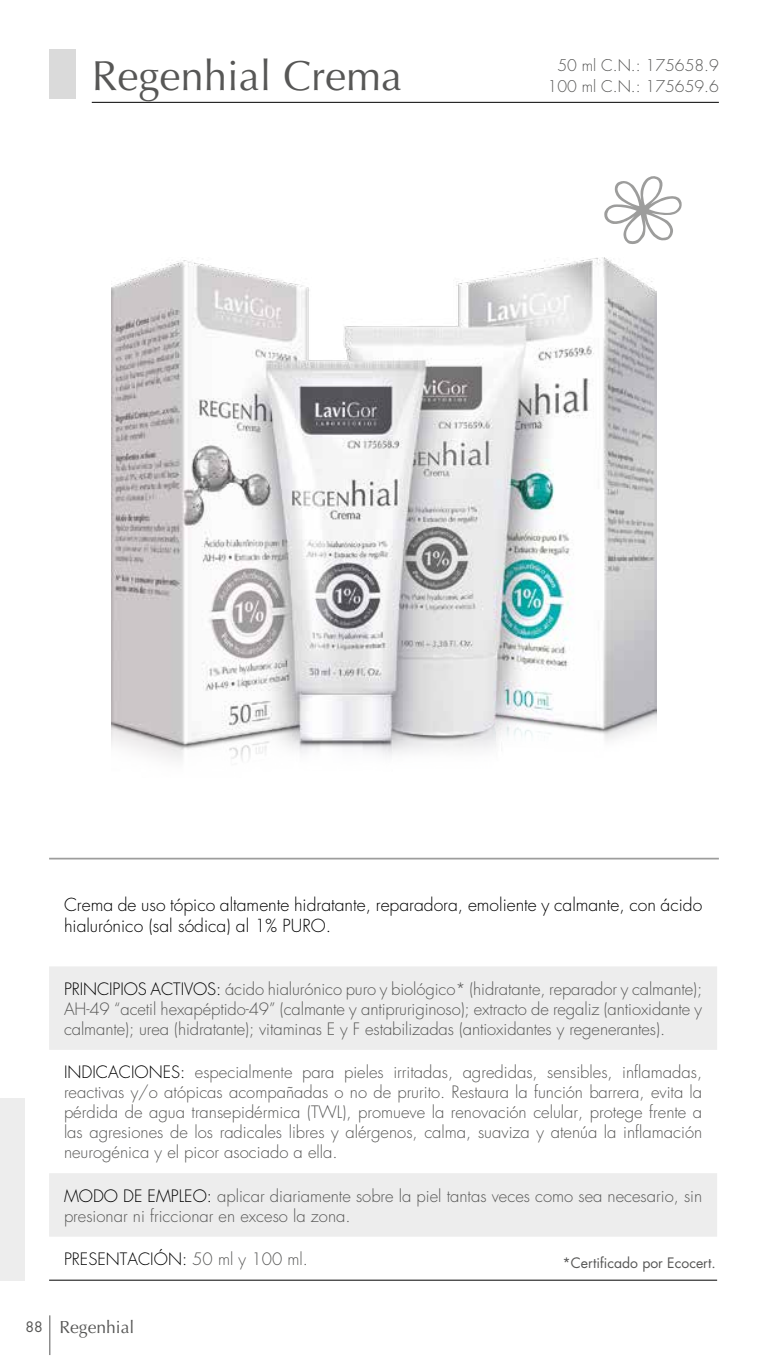
<style>
.page{position:relative;width:769px;height:1365px;background:#fff}
.page>*{position:absolute;margin:0;border:0;box-sizing:border-box;transform-origin:0 0}
.t1{font:42px "Optima LT Std";color:#575756}
.t2{font:300 17.5px/21px "Futura Std";color:#000}
.t3{font:17.5px "Optima LT Std";color:#575756}
.t4{font:300 16.62px/19.9px "Futura Std";color:#575756;text-align:justify}
.t5{font:300 16.62px "Futura Std";color:#000}
.t6{font:300 15.75px/21px "Futura Std";color:#575756;text-align:right}
.t7{font:14px "Futura Std";color:#575756}
.s1{color:#000}
.s2{color:#575756}
</style>
<div class="page">
<hr style="left:50px;top:1315px;width:1px;height:39px;background:#575756">
<svg style="left:49px;top:966px;width:668px;height:270px;fill:#ededed"></svg>
<hr style="left:49px;top:1279px;width:668px;height:1px;background:#000">
<hr style="left:49px;top:857px;width:670px;height:2px;background:#9d9d9c">
<div style="left:49px;top:50px;width:27px;height:49px;background:#dadada"></div>
<hr style="left:92px;top:102px;width:627px;height:1px;background:#000">
<svg style="left:604px;top:176px;width:78px;height:68px"></svg>
<img style="left:111px;top:258px;width:546px;height:503px">
<div style="left:0;top:1097px;width:24px;height:183px;background:#ededed"></div>
<h1 class="t1" style="left:92px;top:52px;width:312px">Regenhial Crema</h1>
<p class="t6" style="left:547px;top:55px;width:173px">50 ml C.N.: 175658.9<br>100 ml C.N.: 175659.6</p>
<p class="t7" style="left:25px;top:1317px;width:19px">88</p>
<p class="t2" style="left:64px;top:894px;width:640px">Crema de uso tópico altamente hidratante, reparadora, emoliente y calmante, con ácido hialurónico (sal sódica) al 1% PURO.</p>
<p class="t4" style="left:64px;top:979px;width:640px"><span class="s1">PRINCIPIOS ACTIVOS:</span> ácido hialurónico puro y biológico* (hidratante, reparador y calmante); AH-49 “acetil hexapéptido-49” (calmante y antipruriginoso); extracto de regaliz (antioxidante y calmante); urea (hidratante); vitaminas E y F estabilizadas (antioxidantes y regenerantes).</p>
<p class="t4" style="left:64px;top:1062px;width:640px"><span class="s1">INDICACIONES:</span> especialmente para pieles irritadas, agredidas, sensibles, inflamadas, reactivas y/o atópicas acompañadas o no de prurito. Restaura la función barrera, evita la pérdida de agua transepidérmica (TWL), promueve la renovación celular, protege frente a las agresiones de los radicales libres y alérgenos, calma, suaviza y atenúa la inflamación neurogénica y el picor asociado a ella.</p>
<p class="t4" style="left:64px;top:1186px;width:640px"><span class="s1">MODO DE EMPLEO:</span> aplicar diariamente sobre la piel tantas veces como sea necesario, sin presionar ni friccionar en exceso la zona.</p>
<p class="t5" style="left:64px;top:1248px;width:245px">PRESENTACIÓN: <span class="s2">50 ml y 100 ml.</span></p>
<p class="t7" style="left:562px;top:1253px;width:155px">*Certificado por Ecocert.</p>
<p class="t3" style="left:60px;top:1316px;width:76px">Regenhial</p>
</div>
